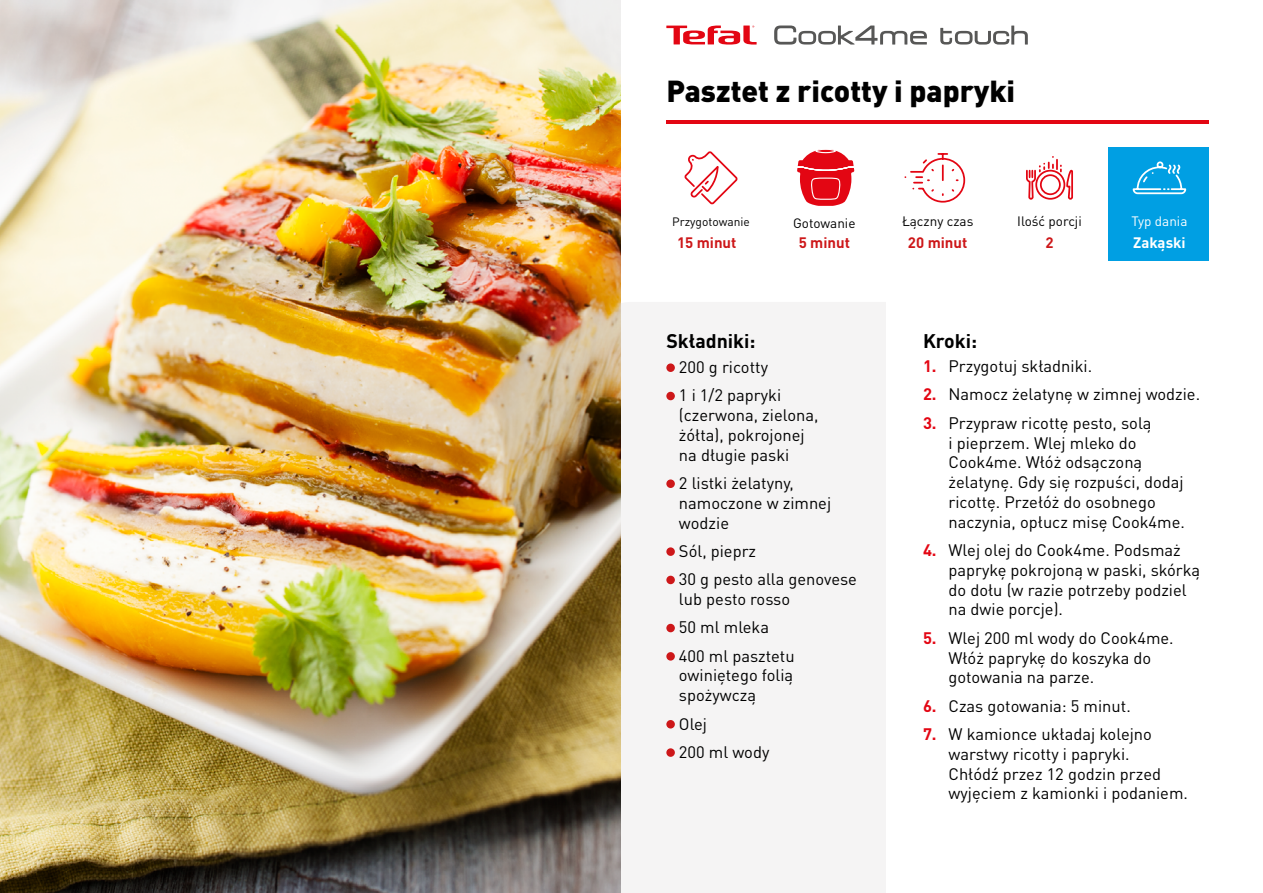
<style>
.page{position:relative;width:1263px;height:893px;background:#fff}
.page>*{position:absolute;margin:0;border:0;box-sizing:border-box;transform-origin:0 0}
.t1{font:900 30px "DIN Pro";color:#000}
.t2{font:700 19.5px "DIN Pro";color:#000}
.t3{font:16.5px/19.8px "DIN Pro";color:#000}
.t4{font:16.5px/28.3px "DIN Pro";color:#000}
.t5{font:700 15px "DIN Pro";color:#cd1719}
.t6{font:700 15px "DIN Pro";color:#fff}
.t7{font:13.5px "DIN Pro";color:#000}
.t8{font:13.5px "DIN Pro";color:#fff}
.t9{font:12px "DIN Pro";color:#000}
.s1{font-weight:700;color:#e30613}
</style>
<div class="page">
<div style="left:1108px;top:148px;width:101px;height:113px;background:#009fe3"></div>
<div style="left:621px;top:302px;width:265px;height:591px;background:#f5f4f4"></div>
<img style="left:0;top:0;width:621px;height:893px">
<svg style="left:666px;top:26px;width:91px;height:19px"></svg>
<svg style="left:774px;top:26px;width:153px;height:19px"></svg>
<svg style="left:940px;top:26px;width:88px;height:19px"></svg>
<hr style="left:666px;top:121px;width:543px;height:3px;background:#e30613">
<div style="left:666px;top:363px;width:9px;height:9px;background:#cd1719;border-radius:50%"></div>
<div style="left:666px;top:392px;width:9px;height:8px;background:#cd1719;border-radius:50%"></div>
<div style="left:666px;top:479px;width:9px;height:9px;background:#cd1719;border-radius:50%"></div>
<div style="left:666px;top:547px;width:9px;height:9px;background:#cd1719;border-radius:50%"></div>
<div style="left:666px;top:576px;width:9px;height:8px;background:#cd1719;border-radius:50%"></div>
<div style="left:666px;top:624px;width:9px;height:8px;background:#cd1719;border-radius:50%"></div>
<div style="left:666px;top:652px;width:9px;height:9px;background:#cd1719;border-radius:50%"></div>
<div style="left:666px;top:720px;width:9px;height:8px;background:#cd1719;border-radius:50%"></div>
<div style="left:666px;top:748px;width:9px;height:9px;background:#cd1719;border-radius:50%"></div>
<svg style="left:797px;top:149px;width:58px;height:57px"></svg>
<div style="left:815px;top:149px;width:21px;height:4px;border:1px solid #fff;border-radius:50%"></div>
<svg style="left:684px;top:151px;width:54px;height:54px"></svg>
<svg style="left:905px;top:153px;width:61px;height:50px"></svg>
<svg style="left:1025px;top:120px;width:49px;height:80px"></svg>
<svg style="left:1132px;top:161px;width:55px;height:34px"></svg>
<h1 class="t1" style="left:666px;top:66px;width:350px">Pasztet z ricotty i papryki</h1>
<p class="t7" style="left:793px;top:214px;width:64px">Gotowanie</p>
<p class="t7" style="left:902px;top:212px;width:73px">Łączny czas</p>
<p class="t7" style="left:1017px;top:212px;width:66px">Ilość porcji</p>
<p class="t9" style="left:672px;top:214px;width:79px">Przygotowanie</p>
<p class="t5" style="left:677px;top:230px;width:61px">15 minut</p>
<p class="t5" style="left:799px;top:230px;width:53px">5 minut</p>
<p class="t5" style="left:908px;top:230px;width:61px">20 minut</p>
<p class="t5" style="left:1045px;top:230px;width:10px">2</p>
<p class="t2" style="left:666px;top:324px;width:91px">Składniki:</p>
<p class="t2" style="left:923px;top:324px;width:56px">Kroki:</p>
<p class="t8" style="left:1131px;top:212px;width:57px">Typ dania</p>
<p class="t6" style="left:1133px;top:230px;width:54px">Zakąski</p>
<p class="t4" style="left:679px;top:352px;width:104px">200 g ricotty<br>1 i 1/2 papryki</p>
<p class="t4" style="left:679px;top:405px;width:141px;line-height:19.8px">(czerwona, zielona, żółta), pokrojonej na długie paski</p>
<p class="t4" style="left:679px;top:472px;width:154px;line-height:19.8px">2 listki żelatyny, namoczone w zimnej wodzie</p>
<p class="t4" style="left:679px;top:536px;width:180px">Sól, pieprz<br>30 g pesto alla genovese</p>
<p class="t4" style="left:679px;top:584px;width:117px">lub pesto rosso<br>50 ml mleka<br>400 ml pasztetu</p>
<p class="t4" style="left:679px;top:665px;width:116px;line-height:19.8px">owiniętego folią spożywczą</p>
<p class="t4" style="left:679px;top:709px;width:92px">Olej<br>200 ml wody</p>
<p class="t3" style="left:923px;top:355px;width:171px"><span class="s1">1.</span> Przygotuj składniki.</p>
<p class="t3" style="left:923px;top:383px;width:279px"><span class="s1">2.</span> Namocz żelatynę w zimnej wodzie.</p>
<p class="t3" style="left:948px;top:411px;width:238px;text-indent:-26px"><span class="s1">3.</span> Przypraw ricottę pesto, solą<br>i pieprzem. Wlej mleko do<br>Cook4me. Włóż odsączoną żelatynę. Gdy się rozpuści, dodaj ricottę. Przełóż do osobnego naczynia, opłucz misę Cook4me.</p>
<p class="t3" style="left:948px;top:539px;width:253px;text-indent:-26px"><span class="s1">4.</span> Wlej olej do Cook4me. Podsmaż paprykę pokrojoną w paski, skórką do dołu (w razie potrzeby podziel na dwie porcje).</p>
<p class="t3" style="left:948px;top:626px;width:227px;text-indent:-26px"><span class="s1">5.</span> Wlej 200 ml wody do Cook4me.<br>Włóż paprykę do koszyka do gotowania na parze.</p>
<p class="t3" style="left:923px;top:694px;width:209px"><span class="s1">6.</span> Czas gotowania: 5 minut.</p>
<p class="t3" style="left:948px;top:722px;width:241px;text-indent:-26px"><span class="s1">7.</span> W kamionce układaj kolejno warstwy ricotty i papryki.<br>Chłódź przez 12 godzin przed wyjęciem z kamionki i podaniem.</p>
</div>
